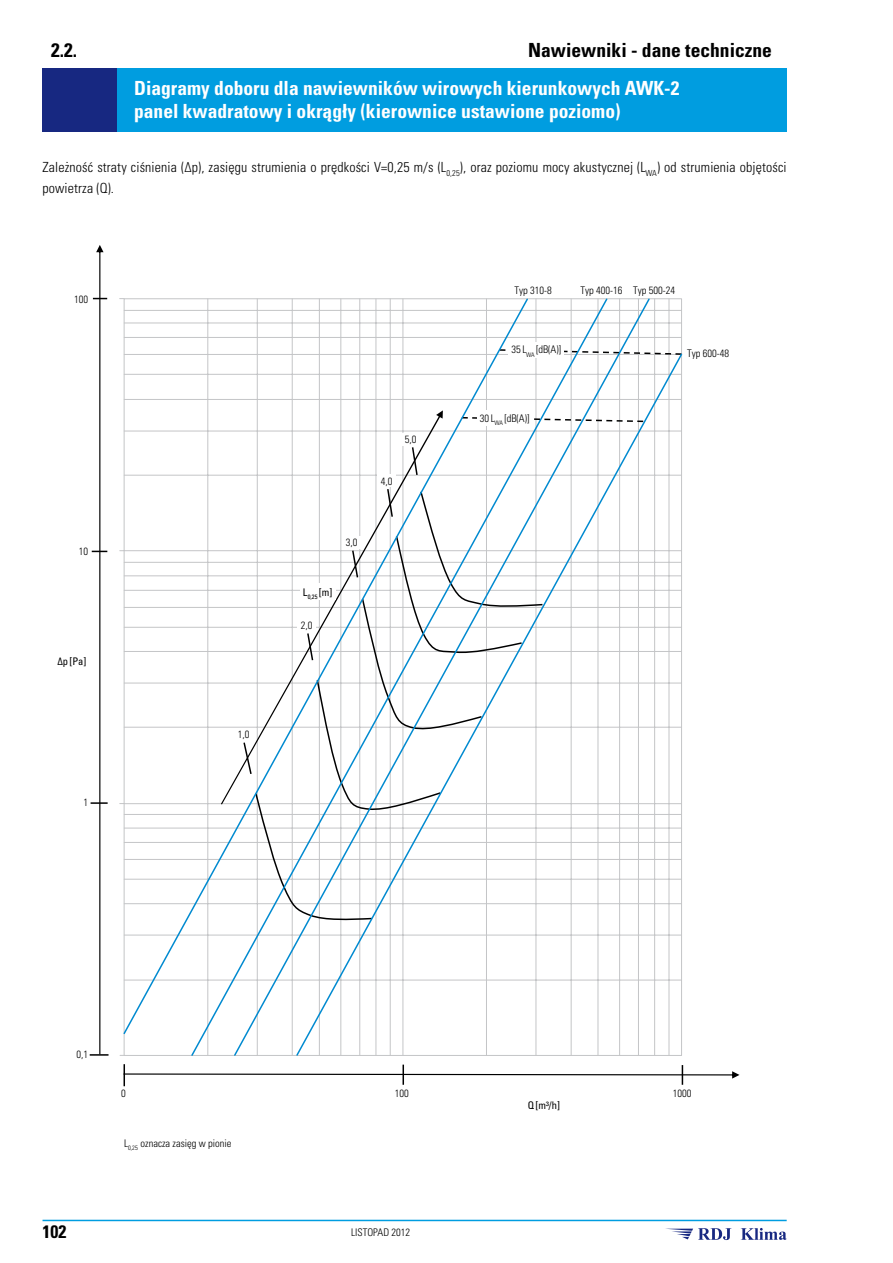
<style>
.page{position:relative;width:893px;height:1263px;background:#fff}
.page>*{position:absolute;margin:0;border:0;box-sizing:border-box;transform-origin:0 0}
.t1{font:700 condensed 19.5px/23.4px "Univers Pl LT";color:#fff}
.t2{font:700 condensed 19.5px "Univers Pl LT";color:#000}
.t3{font:700 condensed 18px "Univers Pl LT";color:#000}
.t4{font:300 condensed 13.95px/21px "Univers Pl LT";letter-spacing:.01em;color:#000}
.t5{font:300 condensed 10.5px "Univers Pl LT";color:#000}
.t6{font:condensed 10.5px "Univers Pl LT";color:#000}
</style>
<div class="page">
<svg style="left:124px;top:1064px;width:615px;height:22px"></svg>
<svg style="left:90px;top:245px;width:19px;height:811px"></svg>
<svg style="left:122px;top:298px;width:561px;height:758px"></svg>
<hr style="left:43px;top:1220px;width:744px;height:1px;background:#009de0">
<svg style="left:665px;top:1228px;width:122px;height:12px"></svg>
<div style="left:43px;top:68px;width:74px;height:63px;background:#172881"></div>
<div style="left:117px;top:68px;width:670px;height:63px;background:#009de0"></div>
<div style="left:377px;top:475px;width:19px;height:12px;background:#fff"></div>
<div style="left:401px;top:433px;width:19px;height:12px;background:#fff"></div>
<div style="left:342px;top:536px;width:19px;height:12px;background:#fff"></div>
<div style="left:297px;top:619px;width:19px;height:12px;background:#fff"></div>
<div style="left:234px;top:728px;width:19px;height:13px;background:#fff"></div>
<div style="left:300px;top:583px;width:35px;height:17px;background:#fff"></div>
<div style="left:477px;top:410px;width:55px;height:16px;background:#fff"></div>
<div style="left:509px;top:342px;width:55px;height:15px;background:#fff"></div>
<h1 class="t2" style="left:51px;top:38px;width:27px">2.2.</h1>
<h1 class="t2" style="left:528px;top:38px;width:245px">Nawiewniki - dane techniczne</h1>
<h1 class="t1" style="left:134px;top:76px;width:547px">Diagramy doboru dla nawiewników wirowych kierunkowych AWK-2 panel kwadratowy i okrągły (kierownice ustawione poziomo)</h1>
<p class="t4" style="left:43px;top:156px;width:746px">Zależność straty ciśnienia (∆p), zasięgu strumienia o prędkości V=0,25 m/s (L<sub>0,25</sub>), oraz poziomu mocy akustycznej (L<sub>WA</sub>) od strumienia objętości powietrza (Q).</p>
<p class="t5" style="left:74px;top:293px;width:15px">100</p>
<p class="t5" style="left:79px;top:544px;width:11px">10</p>
<p class="t6" style="left:57px;top:655px;width:31px">∆p[Pa]</p>
<p class="t5" style="left:83px;top:796px;width:6px">1</p>
<p class="t5" style="left:238px;top:728px;width:13px">1,0</p>
<p class="t5" style="left:346px;top:536px;width:13px">3,0</p>
<p class="t6" style="left:303px;top:585px;width:31px">L<sub>0,25</sub> [m]</p>
<p class="t5" style="left:301px;top:619px;width:13px">2,0</p>
<p class="t5" style="left:381px;top:475px;width:13px">4,0</p>
<p class="t5" style="left:405px;top:433px;width:13px">5,0</p>
<p class="t5" style="left:514px;top:284px;width:39px">Typ 310-8</p>
<p class="t5" style="left:580px;top:284px;width:96px">Typ 400-16 Typ 500-24</p>
<p class="t5" style="left:511px;top:343px;width:51px">35 L<sub>WA</sub> [dB(A)]</p>
<p class="t5" style="left:687px;top:347px;width:43px">Typ 600-48</p>
<p class="t5" style="left:480px;top:412px;width:51px">30 L<sub>WA</sub> [dB(A)]</p>
<p class="t5" style="left:76px;top:1048px;width:13px">0,1</p>
<p class="t5" style="left:121px;top:1087px;width:6px">0</p>
<p class="t5" style="left:395px;top:1087px;width:15px">100</p>
<p class="t5" style="left:673px;top:1087px;width:20px">1000</p>
<p class="t5" style="left:124px;top:1137px;width:109px">L<sub>0,25</sub> oznacza zasięg w pionie</p>
<p class="t6" style="left:528px;top:1098px;width:34px">Q[m³/h]</p>
<p class="t3" style="left:43px;top:1220px;width:25px">102</p>
<p class="t5" style="left:351px;top:1225px;width:61px">LISTOPAD 2012</p>
</div>
